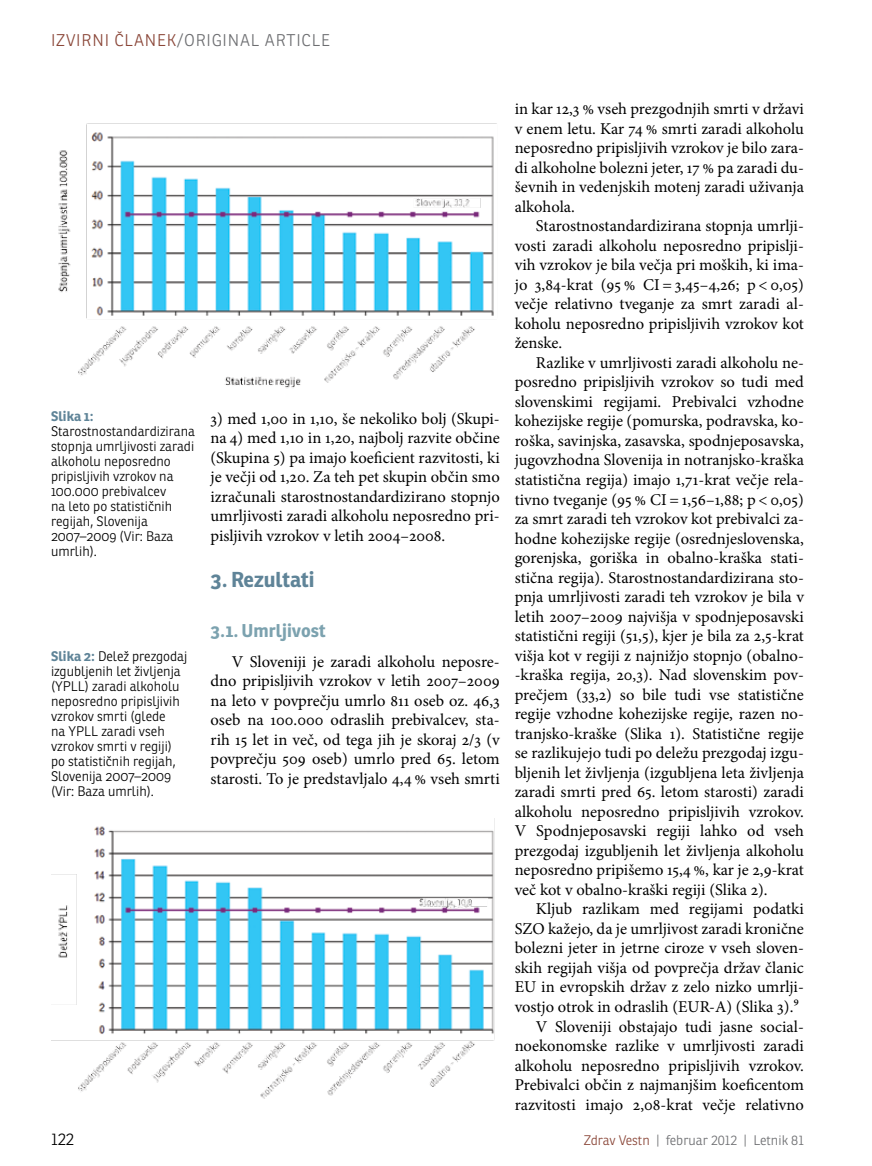
<style>
.page{position:relative;width:872px;height:1166px;background:#fff}
.page>*{position:absolute;margin:0;border:0;box-sizing:border-box;transform-origin:0 0}
.t1{font:700 21px "Ronnia";color:#5f8498}
.t2{font:700 18px "Ronnia";color:#7ca2af}
.t3{font:16.5px/19.5px "Minion Pro";color:#000;text-align:justify}
.t4{font:300 16.5px "Ronnia";letter-spacing:.05em;color:#6d6e71}
.t5{font:300 16.5px "Ronnia";color:#000}
.t6{font:300 13.5px/15px "Ronnia";color:#000}
.t7{font:300 13.5px "Ronnia";color:#6d6e71}
.t8{font:700 13.5px "Ronnia";color:#5f8498}
.s1{color:#8a4638}
.s2{font-weight:700;color:#5f8498}
</style>
<div class="page">
<img style="left:58px;top:123px;width:439px;height:265px">
<img style="left:51px;top:818px;width:444px;height:281px">
<p class="t4" style="left:51px;top:30px;width:280px"><span class="s1">Izvi rni članek</span>/Ori gi nal arti cle</p>
<p class="t8" style="left:51px;top:407px;width:44px">Slika 1:</p>
<p class="t6" style="left:51px;top:423px;width:145px">Starostnostandardizirana stopnja umrljivosti zaradi alkoholu neposredno pripisljivih vzrokov na<br>100.000 prebivalcev<br>na leto po statističnih regijah, Slovenija<br>2007–2009 (Vir: Baza umrlih).</p>
<p class="t6" style="left:51px;top:648px;width:138px"><span class="s2">Slika 2:</span> Delež prezgodaj izgubljenih let življenja (YPLL) zaradi alkoholu neposredno pripisljivih vzrokov smrti (glede<br>na YPLL zaradi vseh vzrokov smrti v regiji) po statističnih regijah,<br>Slovenija 2007–2009 (Vir: Baza umrlih).</p>
<p class="t3" style="left:210px;top:408px;width:291px">3) med 1,00 in 1,10, še nekoliko bolj (Skupi&shy;na 4) med 1,10 in 1,20, najbolj razvite občine (Skupina 5) pa imajo koeficient razvitosti, ki je večji od 1,20. Za teh pet skupin občin smo izračunali starostnostandardizirano stopnjo umrljivosti zaradi alkoholu neposredno pri&shy;pisljivih vzrokov v letih 2004–2008.</p>
<p class="t1" style="left:210px;top:566px;width:106px">3. Rezultati</p>
<p class="t2" style="left:210px;top:618px;width:117px">3.1. Umrljivost</p>
<p class="t3" style="left:210px;top:651px;width:291px;text-indent:21px">V Sloveniji je zaradi alkoholu neposre&shy;dno pripisljivih vzrokov v letih 2007–2009 na leto v povprečju umrlo 811 oseb oz. 46,3 oseb na 100.000 odraslih prebivalcev, sta&shy;rih 15 let in več, od tega jih je skoraj 2/3 (v povprečju 509 oseb) umrlo pred 65. letom starosti. To je predstavljalo 4,4 % vseh smrti</p>
<p class="t3" style="left:514px;top:99px;width:291px">in kar 12,3 % vseh prezgodnjih smrti v državi v enem letu. Kar 74 % smrti zaradi alkoholu neposredno pripisljivih vzrokov je bilo zara&shy;di alkoholne bolezni jeter, 17 % pa zaradi du&shy;ševnih in vedenjskih motenj zaradi uživanja alkohola.</p>
<p class="t3" style="left:514px;top:216px;width:291px;text-indent:21px">Starostnostandardizirana stopnja umrlji&shy;vosti zaradi alkoholu neposredno pripislji&shy;vih vzrokov je bila večja pri moških, ki ima&shy;jo 3,84-krat (95 % CI = 3,45–4,26; p &lt; 0,05) večje relativno tveganje za smrt zaradi al&shy;koholu neposredno pripisljivih vzrokov kot ženske.</p>
<p class="t3" style="left:514px;top:353px;width:291px;text-indent:21px">Razlike v umrljivosti zaradi alkoholu ne&shy;posredno pripisljivih vzrokov so tudi med slovenskimi regijami. Prebivalci vzhodne kohezijske regije (pomurska, podravska, ko&shy;roška, savinjska, zasavska, spodnjeposavska, jugovzhodna Slovenija in notranjsko-kraška statistična regija) imajo 1,71-krat večje rela&shy;tivno tveganje (95 % CI = 1,56–1,88; p &lt; 0,05) za smrt zaradi teh vzrokov kot prebivalci za&shy;hodne kohezijske regije (osrednjeslovenska, gorenjska, goriška in obalno-kraška stati&shy;stična regija). Starostnostandardizirana sto&shy;pnja umrljivosti zaradi teh vzrokov je bila v letih 2007–2009 najvišja v spodnjeposavski statistični regiji (51,5), kjer je bila za 2,5-krat višja kot v regiji z najnižjo stopnjo (obalno--kraška regija, 20,3). Nad slovenskim pov&shy;prečjem (33,2) so bile tudi vse statistične regije vzhodne kohezijske regije, razen no&shy;tranjsko-kraške (Slika 1). Statistične regije se razlikujejo tudi po deležu prezgodaj izgu&shy;bljenih let življenja (izgubljena leta življenja zaradi smrti pred 65. letom starosti) zaradi alkoholu neposredno pripisljivih vzrokov.<br>V Spodnjeposavski regiji lahko od vseh prezgodaj izgubljenih let življenja alkoholu neposredno pripišemo 15,4 %, kar je 2,9-krat več kot v obalno-kraški regiji (Slika 2).</p>
<p class="t3" style="left:514px;top:899px;width:291px;text-align:right">Kljub razlikam med regijami podatki SZO kažejo, da je umrljivost zaradi kronične bolezni jeter in jetrne ciroze v vseh sloven&shy;skih regijah višja od povprečja držav članic EU in evropskih držav z zelo nizko umrlji&shy;vostjo otrok in odraslih (EUR-A) (Slika 3).9<br>V Sloveniji obstajajo tudi jasne social&shy;noekonomske razlike v umrljivosti zaradi alkoholu neposredno pripisljivih vzrokov.<br>Prebivalci občin z najmanjšim koeficentom razvitosti imajo 2,08-krat večje relativno</p>
<p class="t5" style="left:51px;top:1128px;width:24px">122</p>
<p class="t7" style="left:584px;top:1131px;width:221px"><span class="s1">Zdrav Vestn</span> | februar 2012 | Letnik 81</p>
</div>
